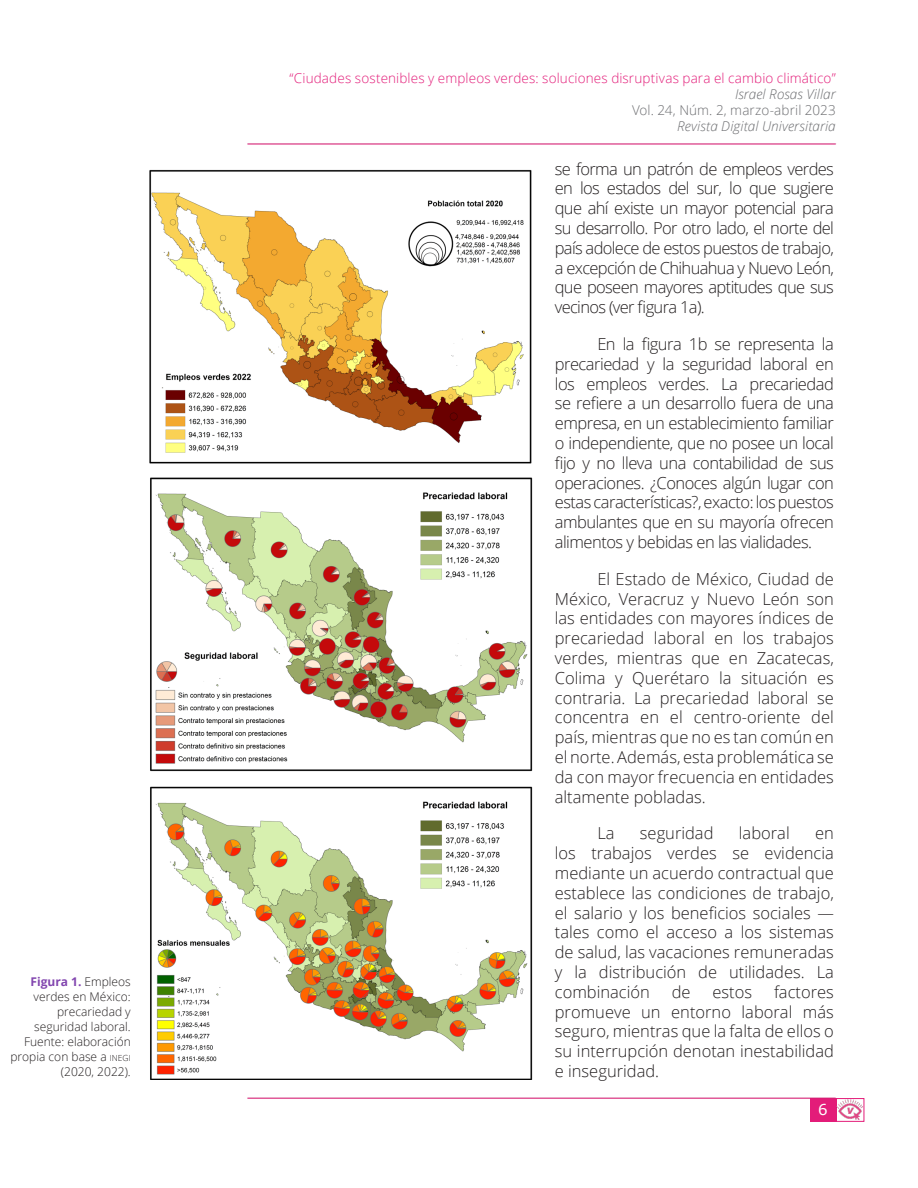
<style>
.page{position:relative;width:918px;height:1188px;background:#fff}
.page>*{position:absolute;margin:0;border:0;box-sizing:border-box;transform-origin:0 0}
.texto_sangria{font:300 16.5px/19.8px "Open Sans";color:#231f20;text-align:justify}
.t1{font:15px "Verdana";color:#fff}
.t2{font:300 13.5px "Open Sans";letter-spacing:.01em;color:#e31c79}
.t3{font:italic 300 13.5px "Open Sans";letter-spacing:.005em;color:#6c6d70}
.t4{font:300 13.5px "Open Sans";letter-spacing:.01em;color:#6c6d70}
.imagen{font:300 12px/15px "Open Sans";color:#231f20;text-align:right}
.s1{font-weight:700;color:#8246af}
.s2{font-size:8.4px}
</style>
<div class="page">
<div style="left:810px;top:1098px;width:26px;height:24px;background:#e31c79"></div>
<hr style="left:247px;top:1097px;width:589px;height:2px;background:#eaacc9">
<hr style="left:247px;top:1098px;width:589px;height:1px;background:#e31c79">
<div style="left:836px;top:1098px;width:28px;height:24px;border:1px solid #e31c79"></div>
<img style="left:837px;top:1099px;width:26px;height:20px">
<hr style="left:247px;top:143px;width:589px;height:2px;background:#e37ead">
<hr style="left:247px;top:144px;width:589px;height:1px;background:#e31c79">
<img style="left:149px;top:169px;width:384px;height:911px">
<p class="imagen" style="left:10px;top:974px;width:122px"><span class="s1">Figura 1.</span> Empleos verdes en México: precariedad y seguridad laboral.<br>Fuente: elaboración propia con base a <span class="s2">inegi </span>(2020, 2022).</p>
<p class="t2" style="left:290px;top:69px;width:548px">“Ciudades sostenibles y empleos verdes: soluciones disruptivas para el cambio climático”</p>
<p class="t3" style="left:735px;top:85px;width:102px">Israel Rosas Villar</p>
<p class="t4" style="left:632px;top:101px;width:205px">Vol. 24, Núm. 2, marzo-abril 2023</p>
<p class="t3" style="left:677px;top:117px;width:160px">Revista Digital Universitaria</p>
<p class="texto_sangria" style="left:555px;top:158px;width:281px">se forma un patrón de empleos verdes en los estados del sur, lo que sugiere que ahí existe un mayor potencial para su desarrollo. Por otro lado, el norte del país adolece de estos puestos de trabajo, a excepción de Chihuahua y Nuevo León, que poseen mayores aptitudes que sus vecinos (ver figura 1a).</p>
<p class="texto_sangria" style="left:555px;top:334px;width:281px;text-indent:43px">En la figura 1b se representa la precariedad y la seguridad laboral en los empleos verdes. La precariedad se refiere a un desarrollo fuera de una empresa, en un establecimiento familiar o independiente, que no posee un local fijo y no lleva una contabilidad de sus operaciones. ¿Conoces algún lugar con estas características?, exacto: los puestos ambulantes que en su mayoría ofrecen alimentos y bebidas en las vialidades.</p>
<p class="texto_sangria" style="left:555px;top:569px;width:281px;text-indent:43px">El Estado de México, Ciudad de México, Veracruz y Nuevo León son las entidades con mayores índices de precariedad laboral en los trabajos verdes, mientras que en Zacatecas, Colima y Querétaro la situación es contraria. La precariedad laboral se concentra en el centro-oriente del país, mientras que no es tan común en el norte. Además, esta problemática se da con mayor frecuencia en entidades altamente pobladas.</p>
<p class="texto_sangria" style="left:597px;top:823px;width:19px">La</p>
<p class="texto_sangria" style="left:640px;top:823px;width:75px">seguridad</p>
<p class="texto_sangria" style="left:739px;top:823px;width:52px">laboral</p>
<p class="texto_sangria" style="left:555px;top:823px;width:281px;text-indent:260px">en los trabajos verdes se evidencia mediante un acuerdo contractual que establece las condiciones de trabajo, el salario y los beneficios sociales — tales como el acceso a los sistemas de salud, las vacaciones remuneradas y la distribución de utilidades. La combinación</p>
<p class="texto_sangria" style="left:555px;top:982px;width:281px;text-indent:219px">factores promueve un entorno laboral más seguro, mientras que la falta de ellos o su interrupción denotan inestabilidad e inseguridad.</p>
<p class="texto_sangria" style="left:672px;top:982px;width:20px">de</p>
<p class="texto_sangria" style="left:713px;top:982px;width:41px">estos</p>
<p class="t1" style="left:818px;top:1097px;width:38px">6 6</p>
</div>
